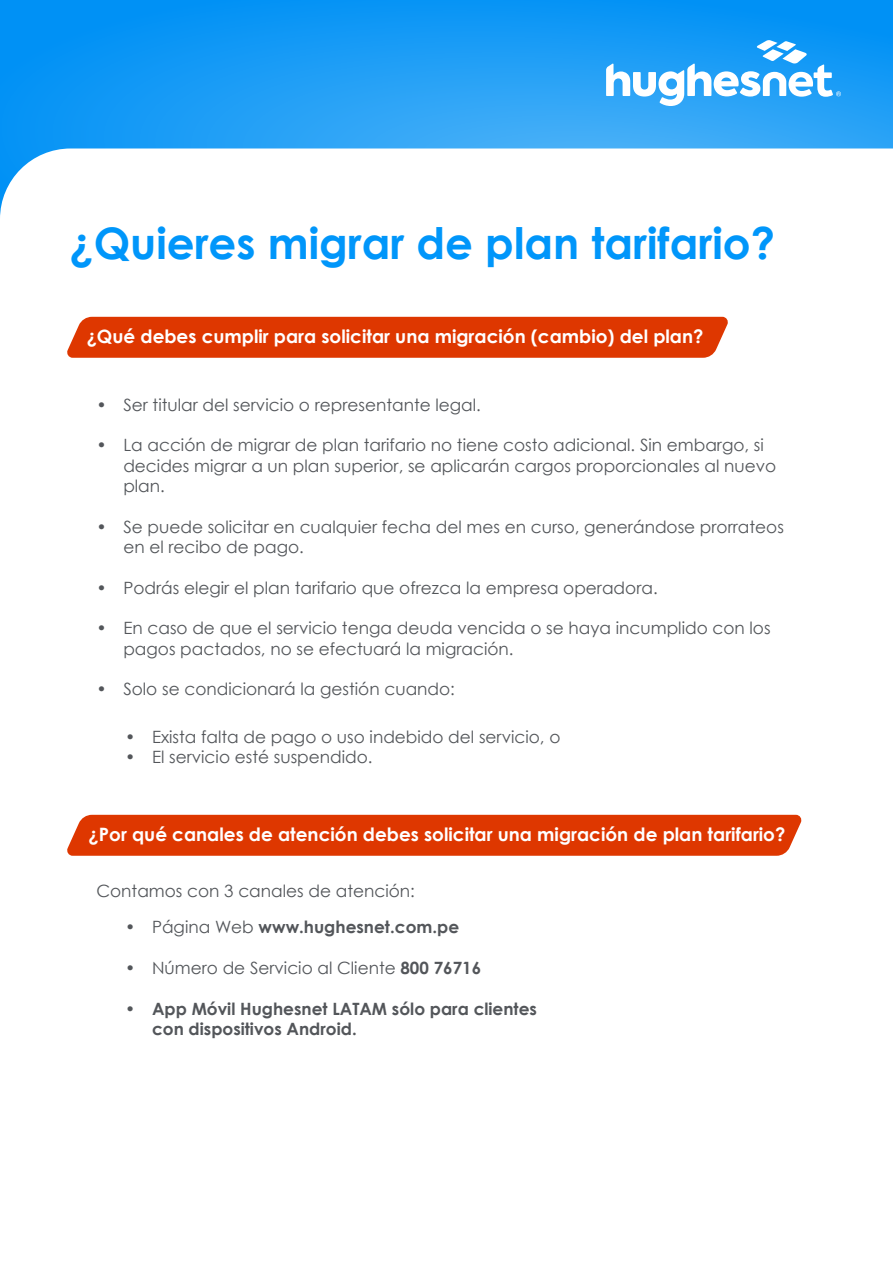
<style>
.page{position:relative;width:893px;height:1263px;background:#fff}
.page>*{position:absolute;margin:0;border:0;box-sizing:border-box;transform-origin:0 0}
.t1{font:700 43.5px "Century Gothic";color:#0096fa}
.t2{font:700 18.45px "Century Gothic";color:#fff}
.t3{font:16.95px/20.4px "Century Gothic";color:#53565a}
.t4{font:700 16.95px/20.4px "Century Gothic";color:#53565a}
.s1{font-weight:400}
.s2{font-weight:700}
</style>
<div class="page">
<svg style="left:0;top:0;width:893px;height:148px;background:#199bf5"></svg>
<svg style="left:606px;top:40px;width:235px;height:66px"></svg>
<div style="left:67px;top:317px;width:661px;height:41px;background:#de3700"></div>
<div style="left:67px;top:815px;width:735px;height:41px;background:#de3700"></div>
<h1 class="t1" style="left:69px;top:210px;width:707px">¿Quieres migrar de plan tarifario?</h1>
<p class="t2" style="left:87px;top:323px;width:618px">¿Qué debes cumplir para solicitar una migración (cambio) del plan?</p>
<p class="t3" style="left:96px;top:394px;width:386px">• Ser titular del servicio o representante legal.</p>
<p class="t3" style="left:123px;top:435px;width:654px;text-indent:-27px">• La acción de migrar de plan tarifario no tiene costo adicional. Sin embargo, si decides migrar a un plan superior, se aplicarán cargos proporcionales al nuevo plan.</p>
<p class="t3" style="left:123px;top:516px;width:662px;text-indent:-27px">• Se puede solicitar en cualquier fecha del mes en curso, generándose prorrateos en el recibo de pago.</p>
<p class="t3" style="left:96px;top:577px;width:563px">• Podrás elegir el plan tarifario que ofrezca la empresa operadora.</p>
<p class="t3" style="left:123px;top:618px;width:649px;text-indent:-27px">• En caso de que el servicio tenga deuda vencida o se haya incumplido con los pagos pactados, no se efectuará la migración.</p>
<p class="t3" style="left:96px;top:679px;width:360px">• Solo se condicionará la gestión cuando:</p>
<p class="t3" style="left:125px;top:726px;width:437px">• Exista falta de pago o uso indebido del servicio, o</p>
<p class="t3" style="left:125px;top:747px;width:249px">• El servicio esté suspendido.</p>
<p class="t2" style="left:89px;top:821px;width:698px">¿Por qué canales de atención debes solicitar una migración de plan tarifario?</p>
<p class="t3" style="left:96px;top:880px;width:320px">Contamos con 3 canales de atención:</p>
<p class="t4" style="left:125px;top:916px;width:336px"><span class="s1">• Página Web</span> www.hughesnet.com.pe</p>
<p class="t3" style="left:125px;top:957px;width:358px">• Número de Servicio al Cliente <span class="s2">800 76716</span></p>
<p class="t4" style="left:152px;top:998px;width:386px;text-indent:-27px">• App Móvil Hughesnet LATAM sólo para clientes con dispositivos Android.</p>
</div>
